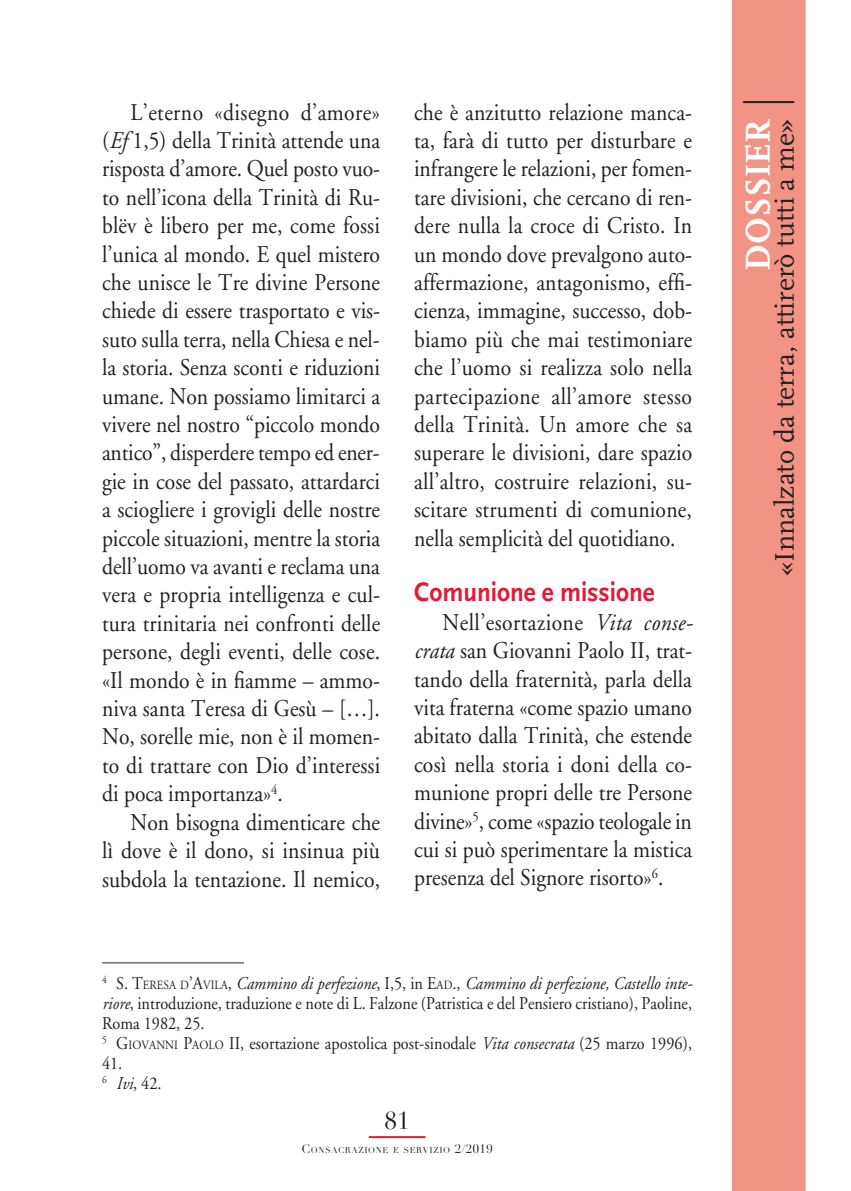
<style>
.page{position:relative;width:851px;height:1191px;background:#fff}
.page>*{position:absolute;margin:0;border:0;box-sizing:border-box;transform-origin:0 0}
.t1{font:700 36px "FF Scala";color:#fff}
.t2{font:28px "FF Scala";color:#231f20}
.t3{font:700 28px "Scala Sans";color:#e51836;scale:.9 1}
.t4{font:24px/28.4px "Adobe Garamond";color:#231f20;text-align:justify;scale:.9 1}
.t5{font:24px "Didot";color:#231f20}
.t6{font:18px/20px "Adobe Garamond";color:#231f20;scale:.9 1}
.t7{font:8.4px "Didot";letter-spacing:.07em;color:#231f20}
.s1{font-style:italic}
.s2{font-style:inherit}
.s3{font-size:12.6px}
.s4{font-size:12px}
</style>
<div class="page">
<div style="left:731px;top:0;width:74px;height:1191px;background:#f19385"></div>
<hr style="left:369px;top:1136px;width:56px;height:2px;background:#e51836">
<hr style="left:743px;top:101px;width:51px;height:2px;background:#231f20">
<hr style="left:102px;top:962px;width:142px;height:1px;background:#231f20">
<p class="t4" style="left:102px;top:98px;width:310px;text-indent:28px">L’eterno «disegno d’amore» (<span class="s1">Ef</span> 1,5) della Trinità attende una risposta d’amore. Quel posto vuo&shy;to nell’icona della Trinità di Ru&shy;blëv è libero per me, come fossi l’unica al mondo. E quel mistero che unisce le Tre divine Persone chiede di essere trasportato e vis&shy;suto sulla terra, nella Chiesa e nel&shy;la storia. Senza sconti e riduzioni umane. Non possiamo limitarci a vivere nel nostro “piccolo mondo antico”, disperdere tempo ed ener&shy;gie in cose del passato, attardarci a sciogliere i grovigli delle nostre piccole situazioni, mentre la storia dell’uomo va avanti e reclama una vera e propria intelligenza e cul&shy;tura trinitaria nei confronti delle persone, degli eventi, delle cose. «Il mondo è in fiamme – ammo&shy;niva santa Teresa di Gesù – […].<br>No, sorelle mie, non è il momen&shy;to di trattare con Dio d’interessi di poca importanza»<sup>4</sup>.</p>
<p class="t4" style="left:102px;top:808px;width:310px;text-indent:28px">Non bisogna dimenticare che lì dove è il dono, si insinua più subdola la tentazione. Il nemico,</p>
<p class="t4" style="left:414px;top:98px;width:310px">che è anzitutto relazione manca&shy;ta, farà di tutto per disturbare e infrangere le relazioni, per fomen&shy;tare divisioni, che cercano di ren&shy;dere nulla la croce di Cristo. In un mondo dove prevalgono auto&shy;affermazione, antagonismo, effi&shy;cienza, immagine, successo, dob&shy;biamo più che mai testimoniare che l’uomo si realizza solo nella partecipazione all’amore stesso della Trinità. Un amore che sa superare le divisioni, dare spazio all’altro, costruire relazioni, su&shy;scitare strumenti di comunione, nella semplicità del quotidiano.</p>
<p class="t3" style="left:414px;top:577px;width:269px">Comunione e missione</p>
<p class="t4" style="left:414px;top:608px;width:311px;text-indent:28px">Nell’esortazione <span class="s1">Vita conse&shy;crata</span> san Giovanni Paolo II, trat&shy;tando della fraternità, parla della vita fraterna «come spazio umano abitato dalla Trinità, che estende così nella storia i doni della co&shy;munione propri delle tre Persone divine»<sup>5</sup>, come «spazio teologale in cui si può sperimentare la mistica presenza del Signore risorto»<sup>6</sup>.</p>
<p class="t6" style="left:102px;top:973px;width:657px"><sup>4</sup> <span class="s2">S. T</span><span class="s3">ERESA D</span><span class="s2">’A</span><span class="s3">VILA</span>, <span class="s1">Cammino di perfezione</span>, I,5, in <span class="s2">E</span><span class="s3">AD</span>., <span class="s1">Cammino di perfezione, Castello inte&shy;riore</span>, introduzione, traduzione e note di L. Falzone (Patristica e del Pensiero cristiano), Paoline, Roma 1982, 25.<br><sup>5</sup> <span class="s2">G</span><span class="s3">IOVANNI</span> <span class="s2">P</span><span class="s3">AOLO</span> <span class="s2">II</span> , esortazione apostolica post-sinodale <span class="s1">Vita consecrata</span> (25 marzo 1996), 41.<br><sup>6</sup> <span class="s1">Ivi</span>, 42.</p>
<p class="t5" style="left:384px;top:1105px;width:26px">81</p>
<p class="t7" style="left:301px;top:1144px;width:192px"><span class="s4">C</span>ONSACRAZIONE E SERVIZIO <span class="s4">2/2019</span></p>
<h1 class="t1" style="left:737px;top:271px;width:153px;rotate:-90deg">DOSSIER</h1>
<p class="t2" style="left:769px;top:575px;width:458px;rotate:-90deg">«Innalzato da terra, attirerò tutti a me»</p>
</div>
